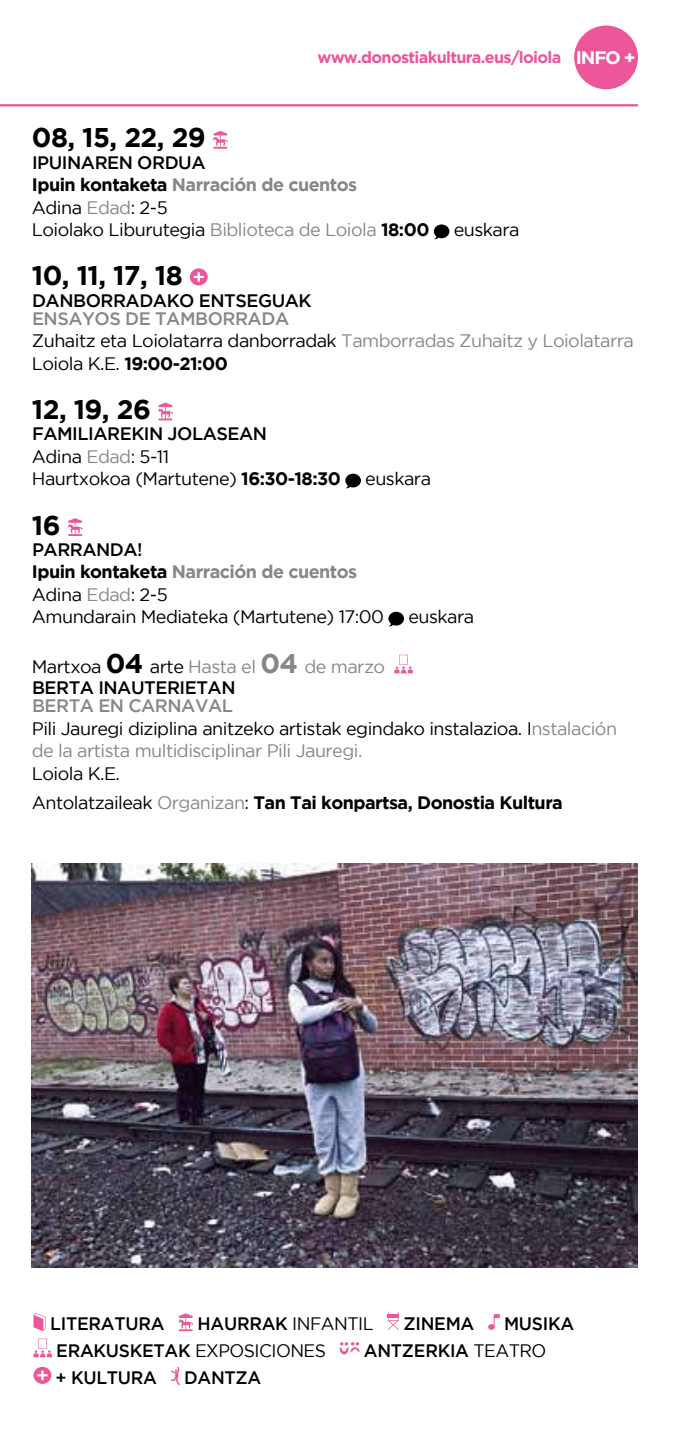
<style>
.page{position:relative;width:689px;height:1436px;background:#fff}
.page>*{position:absolute;margin:0;border:0;box-sizing:border-box;transform-origin:0 0}
.t1{font:700 27px "Gotham";letter-spacing:-.02em;color:#000}
.t2{font:18px/22.5px "Gotham";letter-spacing:-.03em;color:#000}
.t3{font:500 18px/21.2px "Gotham";letter-spacing:-.015em;color:#000}
.t4{font:700 18px/28.8px "Gotham";letter-spacing:-.03em;color:#000}
.t5{font:700 16.2px "Gotham";letter-spacing:-.04em;color:#eb579a}
.s1{font-size:18px;color:#fff}
.s2{font-weight:500}
.s3{font-weight:700}
.s4{font-weight:700;color:#878786}
.s5{color:#878786}
.s6{font-weight:500;color:#878786}
.s7{font-weight:400}
.s8{font-weight:700;font-size:27px}
.s9{font-weight:400;color:#878786}
.s10{font-weight:700;font-size:27px;color:#878786}
</style>
<div class="page">
<hr style="left:0;top:104px;width:638px;height:2px;background:#eb579a">
<div style="left:574px;top:26px;width:64px;height:63px;background:#eb579a;border-radius:50%"></div>
<svg style="left:213px;top:131px;width:15px;height:18px"></svg>
<svg style="left:434px;top:224px;width:15px;height:15px"></svg>
<svg style="left:190px;top:268px;width:18px;height:17px"></svg>
<svg style="left:158px;top:402px;width:15px;height:18px"></svg>
<svg style="left:345px;top:473px;width:16px;height:15px"></svg>
<svg style="left:68px;top:518px;width:15px;height:18px"></svg>
<svg style="left:388px;top:611px;width:16px;height:15px"></svg>
<svg style="left:394px;top:654px;width:19px;height:19px"></svg>
<svg style="left:33px;top:1313px;width:13px;height:17px"></svg>
<svg style="left:178px;top:1313px;width:15px;height:17px"></svg>
<svg style="left:388px;top:1312px;width:11px;height:17px"></svg>
<svg style="left:387px;top:1313px;width:12px;height:4px"></svg>
<svg style="left:488px;top:1314px;width:12px;height:15px"></svg>
<svg style="left:33px;top:1338px;width:19px;height:18px"></svg>
<svg style="left:340px;top:1342px;width:19px;height:12px"></svg>
<svg style="left:33px;top:1366px;width:18px;height:17px"></svg>
<svg style="left:171px;top:1366px;width:9px;height:18px"></svg>
<img style="left:32px;top:863px;width:606px;height:404px">
<p class="t5" style="left:317px;top:48px;width:319px">www.donostiakultura.eus/loiola <span class="s1">INFO +</span></p>
<h1 class="t1" style="left:32px;top:122px;width:175px">08, 15, 22, 29</h1>
<p class="t2" style="left:32px;top:151px;width:399px"><span class="s2">IPUINAREN ORDUA<br></span><span class="s3">Ipuin kontaketa</span> <span class="s4">Narración de cuentos<br></span>Adina <span class="s5">Edad</span>: 2-5<br>Loiolako Liburutegia <span class="s5">Biblioteca de Loiola</span> <span class="s3">18:00</span></p>
<p class="t2" style="left:454px;top:218px;width:67px">euskara</p>
<h1 class="t1" style="left:32px;top:260px;width:152px">10, 11, 17, 18</h1>
<p class="t3" style="left:32px;top:289px;width:180px">DANBORRADAKO ENTSE</p>
<p class="t3" style="left:258px;top:289px;width:28px">GUAK</p>
<p class="t2" style="left:32px;top:307px;width:603px"><span class="s6">ENSAYOS DE TAMBORRADA<br></span>Zuhaitz eta Loiolatarra danborradak <span class="s5">Tamborradas Zuhaitz y Loiolatarra<br></span>Loiola K.E. <span class="s3">19:00-21:00</span></p>
<h1 class="t1" style="left:32px;top:394px;width:120px">12, 19, 26</h1>
<p class="t2" style="left:32px;top:422px;width:311px"><span class="s2">FAMILIAREKIN JOLASEAN<br></span>Adina <span class="s5">Edad</span>: 5-11<br>Haurtxokoa (Martutene) <span class="s3">16:30-18:30</span></p>
<p class="t2" style="left:365px;top:467px;width:67px">euskara</p>
<h1 class="t1" style="left:32px;top:509px;width:30px">16</h1>
<p class="t2" style="left:32px;top:538px;width:354px"><span class="s2">PARRANDA!<br></span><span class="s3">Ipuin kontaketa</span> <span class="s4">Narración de cuentos<br></span>Adina <span class="s5">Edad</span>: 2-5<br>Amundarain Mediateka (Martutene) 17:00</p>
<p class="t2" style="left:408px;top:605px;width:67px">euskara</p>
<p class="t3" style="left:32px;top:655px;width:355px"><span class="s7">Martxoa</span> <span class="s8">04</span> <span class="s7">arte</span> <span class="s9">Hasta el</span> <span class="s10">04</span> <span class="s9">de marzo<br></span>BERTA INAUTERIETAN</p>
<p class="t2" style="left:32px;top:694px;width:587px"><span class="s6">BERTA EN CARNAVAL<br></span>Pili Jauregi diziplina anitzeko artistak egindako instalazioa. I<span class="s5">nstalación de la artista multidisciplinar Pili Jauregi.</span></p>
<p class="t4" style="left:32px;top:758px;width:532px"><span class="s7">Loiola K.E.<br>Antolatzaileak</span> <span class="s9">Organizan</span><span class="s7">:</span> Tan Tai konpartsa, Donostia Kultura</p>
<p class="t3" style="left:50px;top:1312px;width:116px">LITERATURA</p>
<p class="t2" style="left:198px;top:1311px;width:178px"><span class="s2">HAURRAK</span> INFANTIL</p>
<p class="t3" style="left:403px;top:1312px;width:72px">ZINEMA</p>
<p class="t3" style="left:504px;top:1312px;width:72px">MUSIKA</p>
<p class="t2" style="left:56px;top:1338px;width:271px"><span class="s2">ERAKUSKETAK</span> EXPOSICIONES</p>
<p class="t3" style="left:364px;top:1339px;width:184px">ANTZERKIA <span class="s7">TEATRO</span></p>
<p class="t3" style="left:56px;top:1366px;width:103px">+ KULTURA</p>
<p class="t3" style="left:184px;top:1366px;width:14px">DANTZA</p>
</div>
